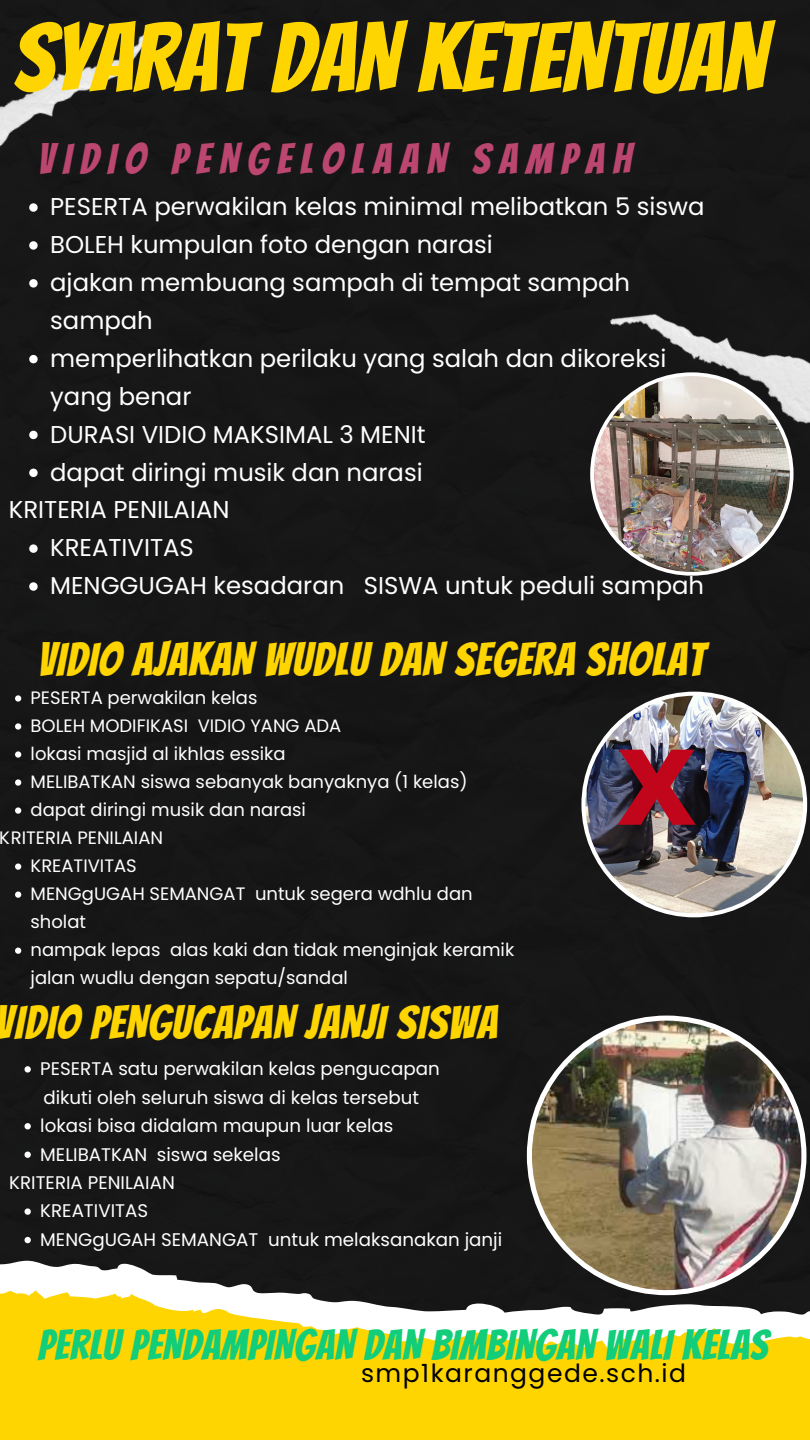
<style>
.page{position:relative;width:810px;height:1440px;background:#fff}
.page>*{position:absolute;margin:0;border:0;box-sizing:border-box;transform-origin:0 0}
.t1{font:700 137.6px "Open Sans";color:#c1061c}
.t2{font:96.2px "Bangers";color:#fed500}
.t3{font:46.2px "Bangers";letter-spacing:.025em;color:#fed500}
.t4{font:42.2px "Bangers";letter-spacing:.21em;color:#bb4670}
.t5{font:41.8px "Bangers";letter-spacing:.025em;color:#12cd79}
.t6{font:25px "Poppins";letter-spacing:.06em;color:#000}
.t7{font:24.3px/37.9px "Poppins";color:#fff}
.t8{font:18.3px "Poppins";color:#fff}
.t9{font:18px/28px "Poppins";color:#fff}
</style>
<div class="page">
<div style="left:0;top:0;width:810px;height:1259px;background:#161717"></div>
<svg style="left:0;top:1259px;width:810px;height:19px;fill:#171717"></svg>
<svg style="left:177px;top:1278px;width:633px;height:8px;background:#262627"></svg>
<svg style="left:0;top:1286px;width:810px;height:154px;fill:#fed500"></svg>
<img style="left:581px;top:692px;width:226px;height:225px">
<img style="left:527px;top:1016px;width:280px;height:279px">
<div style="left:0;top:30px;width:203px;height:380px;background:#171718"></div>
<svg style="left:29px;top:203px;width:9px;height:9px"></svg>
<svg style="left:29px;top:241px;width:9px;height:9px"></svg>
<svg style="left:29px;top:279px;width:9px;height:9px"></svg>
<svg style="left:29px;top:355px;width:9px;height:8px"></svg>
<svg style="left:29px;top:431px;width:9px;height:8px"></svg>
<svg style="left:29px;top:469px;width:9px;height:8px"></svg>
<svg style="left:29px;top:544px;width:9px;height:9px"></svg>
<svg style="left:29px;top:582px;width:9px;height:9px"></svg>
<div style="left:609px;top:135px;width:201px;height:524px;background:#171717"></div>
<img style="left:590px;top:372px;width:204px;height:204px">
<svg style="left:15px;top:695px;width:6px;height:7px"></svg>
<svg style="left:15px;top:723px;width:6px;height:7px"></svg>
<svg style="left:15px;top:751px;width:6px;height:7px"></svg>
<svg style="left:15px;top:779px;width:6px;height:7px"></svg>
<svg style="left:15px;top:807px;width:6px;height:7px"></svg>
<svg style="left:15px;top:864px;width:6px;height:6px"></svg>
<svg style="left:15px;top:892px;width:6px;height:6px"></svg>
<svg style="left:15px;top:948px;width:6px;height:6px"></svg>
<svg style="left:25px;top:1066px;width:6px;height:7px"></svg>
<svg style="left:25px;top:1123px;width:6px;height:6px"></svg>
<svg style="left:25px;top:1152px;width:6px;height:6px"></svg>
<svg style="left:25px;top:1208px;width:6px;height:7px"></svg>
<svg style="left:25px;top:1237px;width:6px;height:6px"></svg>
<p class="t2" style="left:13px;top:7px;width:754px">SYARAT DAN KETENTUAN</p>
<p class="t4" style="left:38px;top:137px;width:595px">VIDIO PENGELOLAAN SAMPAH</p>
<p class="t7" style="left:50px;top:188px;width:656px">PESERTA perwakilan kelas minimal melibatkan 5 siswa</p>
<p class="t7" style="left:50px;top:226px;width:444px">BOLEH kumpulan foto dengan narasi</p>
<p class="t7" style="left:50px;top:264px;width:582px">ajakan membuang sampah di tempat sampah sampah</p>
<p class="t7" style="left:50px;top:339px;width:618px">memperlihatkan perilaku yang salah dan dikoreksi yang benar</p>
<p class="t7" style="left:50px;top:415px;width:377px">DURASI VIDIO MAKSIMAL 3 MENIt</p>
<p class="t7" style="left:50px;top:453px;width:374px">dapat diringi musik dan narasi</p>
<p class="t7" style="left:9px;top:491px;width:222px">KRITERIA PENILAIAN</p>
<p class="t7" style="left:50px;top:529px;width:145px">KREATIVITAS</p>
<p class="t7" style="left:50px;top:567px;width:656px">MENGGUGAH kesadaran SISWA untuk peduli sampah</p>
<p class="t3" style="left:38px;top:635px;width:668px">VIDIO AJAKAN WUDLU DAN SEGERA SHOLAT</p>
<p class="t9" style="left:31px;top:684px;width:228px">PESERTA perwakilan kelas</p>
<p class="t9" style="left:31px;top:712px;width:312px">BOLEH MODIFIKASI VIDIO YANG ADA</p>
<p class="t9" style="left:31px;top:740px;width:257px">lokasi masjid al ikhlas essika</p>
<p class="t9" style="left:31px;top:768px;width:438px">MELIBATKAN siswa sebanyak banyaknya (1 kelas)</p>
<p class="t9" style="left:31px;top:796px;width:277px">dapat diringi musik dan narasi</p>
<p class="t9" style="left:31px;top:852px;width:108px">KREATIVITAS</p>
<p class="t9" style="left:31px;top:880px;width:444px">MENGgUGAH SEMANGAT untuk segera wdhlu dan sholat</p>
<p class="t9" style="left:31px;top:936px;width:485px">nampak lepas alas kaki dan tidak menginjak keramik jalan wudlu dengan sepatu/sandal</p>
<p class="t1" style="left:617px;top:678px;width:81px">x</p>
<p class="t9" style="left:0;top:824px;width:165px">KRITERIA PENILAIAN</p>
<p class="t3" style="left:-4px;top:998px;width:503px">VIDIO PENGUCAPAN JANJI SISWA</p>
<p class="t8" style="left:40px;top:1056px;width:401px">PESERTA satu perwakilan kelas pengucapan</p>
<p class="t8" style="left:40px;top:1113px;width:355px">lokasi bisa didalam maupun luar kelas</p>
<p class="t8" style="left:40px;top:1141px;width:242px">MELIBATKAN siswa sekelas</p>
<p class="t8" style="left:43px;top:1084px;width:377px">dikuti oleh seluruh siswa di kelas tersebut</p>
<p class="t8" style="left:9px;top:1170px;width:167px">KRITERIA PENILAIAN</p>
<p class="t8" style="left:40px;top:1198px;width:109px">KREATIVITAS</p>
<p class="t8" style="left:40px;top:1227px;width:464px">MENGgUGAH SEMANGAT untuk melaksanakan janji</p>
<p class="t5" style="left:38px;top:1323px;width:732px">PERLU PENDAMPINGAN DAN BIMBINGAN WALI KELAS</p>
<p class="t6" style="left:361px;top:1356px;width:327px">smp1karanggede.sch.id</p>
</div>
